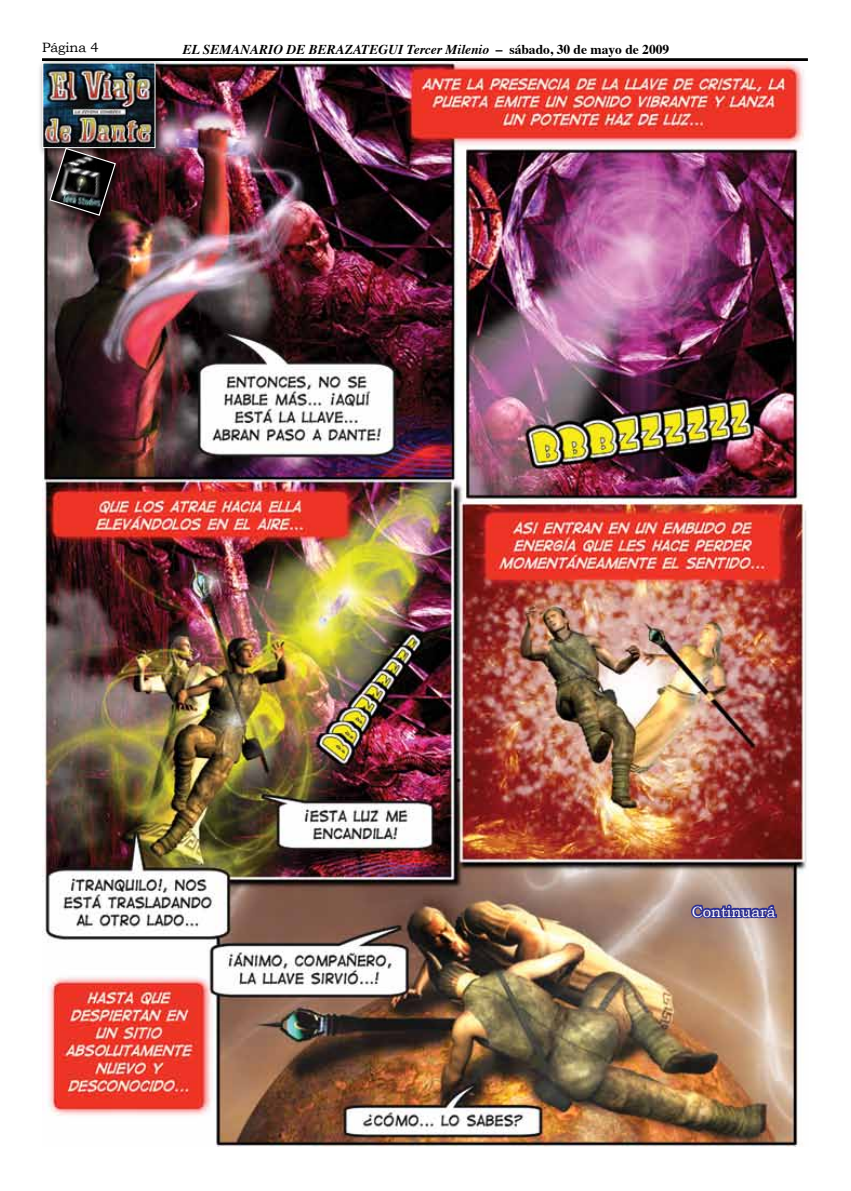
<style>
.page{position:relative;width:851px;height:1191px;background:#fff}
.page>*{position:absolute;margin:0;border:0;box-sizing:border-box;transform-origin:0 0}
.t1{font:15px "Bookman Old Style";color:#fff}
.t2{font:italic 700 13.5px "Times";color:#000}
.t3{font:13.5px "Bookman Old Style";color:#000}
.s1{font-style:normal}
</style>
<div class="page">
<hr style="left:42px;top:58px;width:765px;height:3px;background:#000">
<img style="left:43px;top:61px;width:764px;height:1085px">
<div style="left:37px;top:57px;width:129px;height:102px;background:#000;opacity:.75"></div>
<img style="left:45px;top:65px;width:108px;height:81px">
<svg style="left:688px;top:902px;width:90px;height:18px;background:#6c618e"></svg>
<div style="left:49px;top:147px;width:75px;height:77px;background:#000;opacity:.75"></div>
<svg style="left:49px;top:147px;width:68px;height:70px;background:#3e3838"></svg>
<p class="t3" style="left:42px;top:39px;width:58px">Página 4</p>
<p class="t2" style="left:183px;top:37px;width:488px">EL SEMANARIO DE BERAZATEGUI Tercer Milenio <span class="s1">– sábado, 30 de mayo de 2009</span></p>
<p class="t1" style="left:691px;top:903px;width:85px">Continuará</p>
</div>
